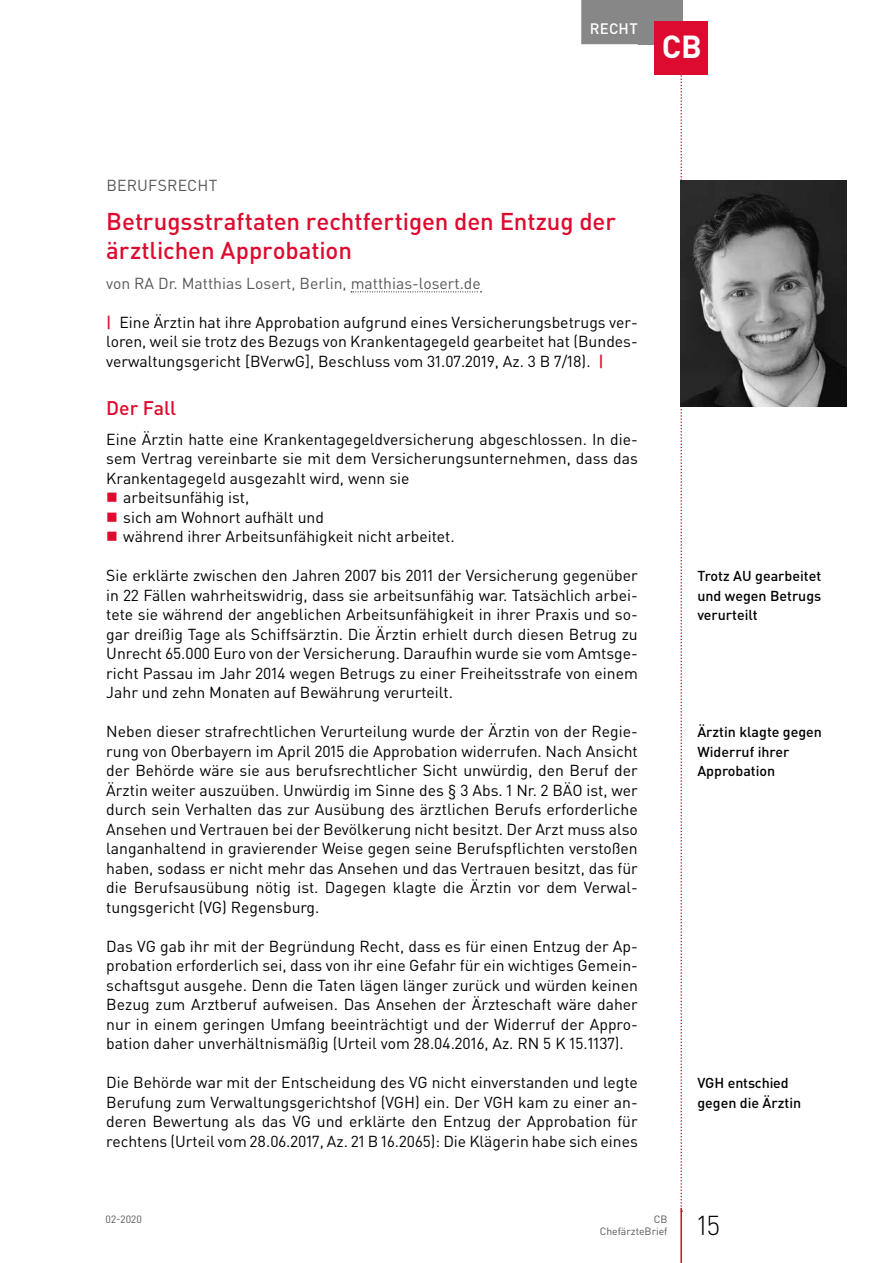
<style>
.page{position:relative;width:893px;height:1263px;background:#fff}
.page>*{position:absolute;margin:0;border:0;box-sizing:border-box;transform-origin:0 0}
.t1{font:700 31.5px "DIN Pro";color:#fff}
.t2{font:300 27px "DIN Pro";color:#000}
.t3{font:500 24px/28.5px "DIN Pro";letter-spacing:-.005em;color:#dd0b2f}
.t4{font:500 19.5px "DIN Pro";letter-spacing:-.005em;color:#dd0b2f}
.t5{font:15.75px/19.5px "DIN Pro";color:#000;text-align:justify}
.t6{font:15.75px "DIN Pro";color:#575756}
.t7{font:500 15px "DIN Pro";letter-spacing:.015em;color:#fff}
.t8{font:500 14.25px/19.5px "DIN Pro";color:#000}
.t9{font:10.5px/12.8px "DIN Pro";color:#575756;text-align:right}
.s1{font-weight:500;color:#dd0b2f}
</style>
<div class="page">
<svg style="left:680px;top:74px;width:2px;height:1134px"></svg>
<div style="left:638px;top:0;width:44px;height:44px;background:#878787"></div>
<hr style="left:680px;top:1208px;width:2px;height:55px;background:#dd0b2f">
<div style="left:581px;top:0;width:65px;height:44px;background:#878787"></div>
<div style="left:655px;top:21px;width:53px;height:53px;background:#dd0b2f"></div>
<svg style="left:351px;top:291px;width:130px;height:1px"></svg>
<img style="left:680px;top:181px;width:166px;height:225px">
<p class="t7" style="left:590px;top:18px;width:49px">Recht</p>
<h1 class="t1" style="left:662px;top:26px;width:42px">CB</h1>
<p class="t6" style="left:106px;top:175px;width:113px">BERUFSRECHT</p>
<h3 class="t3" style="left:106px;top:206px;width:511px">Betrugsstraftaten rechtfertigen den Entzug der ärztlichen Approbation</h3>
<p class="t6" style="left:106px;top:272px;width:376px">von RA Dr. Matthias Losert, Berlin, matthias-losert.de</p>
<p class="t5" style="left:106px;top:312px;width:533px"><span class="s1">|</span> Eine Ärztin hat ihre Approbation aufgrund eines Versicherungsbetrugs ver&shy;loren, weil sie trotz des Bezugs von Krankentagegeld gearbeitet hat (Bundes&shy;verwaltungsgericht [BVerwG], Beschluss vom 31.07.2019, Az. 3 B 7/18). <span class="s1">|</span></p>
<p class="t4" style="left:106px;top:395px;width:71px">Der Fall</p>
<p class="t5" style="left:106px;top:429px;width:533px">Eine Ärztin hatte eine Krankentagegeldversicherung abgeschlossen. In die-</p>
<p class="t5" style="left:106px;top:448px;width:533px">sem Vertrag vereinbarte sie mit dem Versicherungsunternehmen, dass das</p>
<p class="t5" style="left:106px;top:468px;width:305px">Krankentagegeld ausgezahlt wird, wenn sie</p>
<p class="t5" style="left:123px;top:487px;width:127px">arbeitsunfähig ist,</p>
<p class="t5" style="left:123px;top:507px;width:202px">sich am Wohnort aufhält und</p>
<p class="t5" style="left:123px;top:526px;width:333px">während ihrer Arbeitsunfähigkeit nicht arbeitet.</p>
<p class="t5" style="left:106px;top:565px;width:533px">Sie erklärte zwischen den Jahren 2007 bis 2011 der Versicherung gegenüber in 22 Fällen wahrheitswidrig, dass sie arbeitsunfähig war. Tatsächlich arbei&shy;tete sie während der angeblichen Arbeitsunfähigkeit in ihrer Praxis und so&shy;gar dreißig Tage als Schiffsärztin. Die Ärztin erhielt durch diesen Betrug zu Unrecht 65.000 Euro von der Versicherung. Daraufhin wurde sie vom Amtsge&shy;richt Passau im Jahr 2014 wegen Betrugs zu einer Freiheitsstrafe von einem Jahr und zehn Monaten auf Bewährung verurteilt.</p>
<p class="t5" style="left:106px;top:721px;width:533px">Neben dieser strafrechtlichen Verurteilung wurde der Ärztin von der Regie&shy;rung von Oberbayern im April 2015 die Approbation widerrufen. Nach Ansicht der Behörde wäre sie aus berufsrechtlicher Sicht unwürdig, den Beruf der Ärztin weiter auszuüben. Unwürdig im Sinne des § 3 Abs. 1 Nr. 2 BÄO ist, wer durch sein Verhalten das zur Ausübung des ärztlichen Berufs erforderliche Ansehen und Vertrauen bei der Bevölkerung nicht besitzt. Der Arzt muss also langanhaltend in gravierender Weise gegen seine Berufspflichten verstoßen haben, sodass er nicht mehr das Ansehen und das Vertrauen besitzt, das für die Berufsausübung nötig ist. Dagegen klagte die Ärztin vor dem Verwal&shy;tungsgericht (VG) Regensburg.</p>
<p class="t5" style="left:106px;top:936px;width:533px;text-align:left">Das VG gab ihr mit der Begründung Recht, dass es für einen Entzug der Ap&shy;probation erforderlich sei, dass von ihr eine Gefahr für ein wichtiges Gemein&shy;schaftsgut ausgehe. Denn die Taten lägen länger zurück und würden keinen Bezug zum Arztberuf aufweisen. Das Ansehen der Ärzteschaft wäre daher nur in einem geringen Umfang beeinträchtigt und der Widerruf der Appro&shy;bation daher unverhältnismäßig (Urteil vom 28.04.2016, Az. RN 5 K 15.1137).</p>
<p class="t5" style="left:106px;top:1072px;width:533px">Die Behörde war mit der Entscheidung des VG nicht einverstanden und legte Berufung zum Verwaltungsgerichtshof (VGH) ein. Der VGH kam zu einer an&shy;deren Bewertung als das VG und erklärte den Entzug der Approbation für rechtens (Urteil vom 28.06.2017, Az. 21 B 16.2065): Die Klägerin habe sich eines</p>
<p class="t8" style="left:697px;top:566px;width:125px;text-align:justify">Trotz AU gearbeitet und wegen Betrugs verurteilt</p>
<p class="t8" style="left:697px;top:722px;width:126px">Ärztin klagte gegen<br>Widerruf ihrer<br>Approbation</p>
<p class="t8" style="left:697px;top:1073px;width:105px">VGH entschied gegen die Ärztin</p>
<p class="t9" style="left:106px;top:1212px;width:38px">02-2020</p>
<p class="t9" style="left:600px;top:1212px;width:69px">CB<br>ChefärzteBrief</p>
<h2 class="t2" style="left:697px;top:1207px;width:25px">15</h2>
</div>
